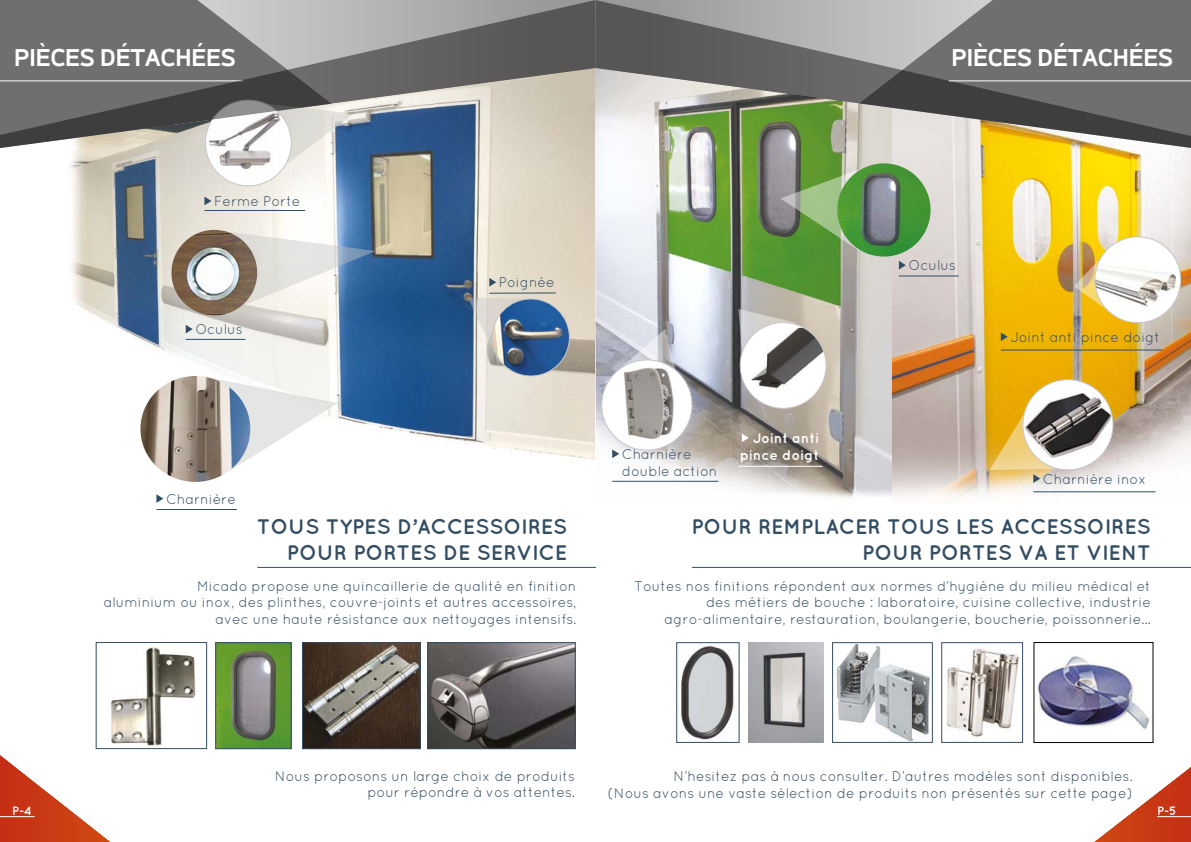
<style>
.page{position:relative;width:1191px;height:842px;background:#fff}
.page>*{position:absolute;margin:0;border:0;box-sizing:border-box;transform-origin:0 0}
.t1{font:700 26px "Accord Alt";color:#fff}
.t2{font:700 21px/25.2px "Quicksand";color:#334d63;text-align:right}
.t3{font:14px/16.8px "Quicksand";color:#334d63;text-align:right}
.t4{font:700 14px/16.8px "Quicksand";color:#fff;text-align:right}
.t5{font:700 12px "Quicksand";color:#fff}
</style>
<div class="page">
<img style="left:595px;top:154px;width:297px;height:345px">
<img style="left:892px;top:154px;width:299px;height:343px">
<img style="left:70px;top:153px;width:525px;height:307px">
<svg style="left:595px;top:0;width:596px;height:154px;background:#8b8b80"></svg>
<hr style="left:948px;top:80px;width:243px;height:1px;background:#fff">
<img style="left:111px;top:647px;width:85px;height:99px">
<hr style="left:156px;top:509px;width:81px;height:1px;background:#334d63">
<hr style="left:612px;top:481px;width:106px;height:1px;background:#334d63">
<hr style="left:1033px;top:491px;width:122px;height:1px;background:#334d63">
<hr style="left:1000px;top:350px;width:162px;height:1px;background:#334d63">
<hr style="left:738px;top:466px;width:84px;height:1px;background:#fff">
<hr style="left:204px;top:210px;width:101px;height:1px;background:#334d63">
<hr style="left:186px;top:339px;width:59px;height:1px;background:#334d63">
<hr style="left:489px;top:293px;width:67px;height:1px;background:#334d63">
<svg style="left:156px;top:494px;width:7px;height:9px"></svg>
<svg style="left:612px;top:449px;width:7px;height:9px"></svg>
<svg style="left:1000px;top:332px;width:7px;height:9px"></svg>
<svg style="left:204px;top:197px;width:7px;height:8px"></svg>
<svg style="left:186px;top:325px;width:7px;height:8px"></svg>
<svg style="left:489px;top:278px;width:7px;height:9px"></svg>
<img style="left:218px;top:644px;width:71px;height:103px">
<div style="left:216px;top:642px;width:75px;height:107px;border:1px solid #334d63"></div>
<img style="left:304px;top:644px;width:114px;height:103px">
<div style="left:302px;top:642px;width:118px;height:107px;border:1px solid #334d63"></div>
<hr style="left:257px;top:567px;width:339px;height:1px;background:#334d63">
<hr style="left:692px;top:567px;width:499px;height:1px;background:#334d63">
<img style="left:430px;top:644px;width:143px;height:103px">
<div style="left:428px;top:642px;width:147px;height:107px;border:1px solid #334d63"></div>
<img style="left:681px;top:645px;width:54px;height:95px">
<div style="left:676px;top:642px;width:63px;height:100px;border:1px solid #334d63"></div>
<hr style="left:899px;top:276px;width:59px;height:1px;background:#334d63">
<svg style="left:899px;top:261px;width:7px;height:8px"></svg>
<img style="left:836px;top:644px;width:94px;height:96px">
<div style="left:832px;top:642px;width:100px;height:100px;border:1px solid #334d63"></div>
<img style="left:946px;top:648px;width:73px;height:90px">
<div style="left:941px;top:642px;width:81px;height:100px;border:1px solid #334d63"></div>
<img style="left:748px;top:642px;width:75px;height:100px">
<svg style="left:742px;top:433px;width:7px;height:9px"></svg>
<svg style="left:780px;top:163px;width:95px;height:88px;background:#81a26b"></svg>
<svg style="left:250px;top:376px;width:87px;height:84px"></svg>
<svg style="left:221px;top:230px;width:155px;height:84px"></svg>
<svg style="left:255px;top:153px;width:99px;height:33px"></svg>
<svg style="left:468px;top:298px;width:66px;height:66px;background:#babec0"></svg>
<svg style="left:604px;top:329px;width:74px;height:31px;background:#c6c8d1"></svg>
<svg style="left:738px;top:309px;width:58px;height:77px"></svg>
<svg style="left:1073px;top:251px;width:21px;height:63px"></svg>
<svg style="left:989px;top:401px;width:79px;height:82px;background:#e7bf5b"></svg>
<img style="left:837px;top:163px;width:93px;height:94px;border-radius:47px">
<div style="left:740px;top:323px;width:86px;height:85px;background:#fff;border-radius:50%"></div>
<img style="left:749px;top:328px;width:77px;height:64px">
<div style="left:1094px;top:237px;width:86px;height:86px;background:#fff;border-radius:50%"></div>
<img style="left:1094px;top:242px;width:82px;height:81px">
<div style="left:602px;top:360px;width:90px;height:90px;background:#fff;border-radius:50%"></div>
<img style="left:602px;top:360px;width:90px;height:83px">
<img style="left:1022px;top:380px;width:91px;height:90px;border-radius:45px">
<img style="left:1038px;top:656px;width:112px;height:74px">
<div style="left:1033px;top:642px;width:120px;height:101px;border:1px solid #000"></div>
<img style="left:140px;top:376px;width:110px;height:106px">
<img style="left:171px;top:230px;width:86px;height:86px;border-radius:43px">
<img style="left:492px;top:299px;width:77px;height:77px;border-radius:39px">
<div style="left:492px;top:299px;width:77px;height:77px;border:1px solid #c6c6c6;border-radius:50%"></div>
<div style="left:205px;top:100px;width:86px;height:86px;background:#fff;border-radius:50%"></div>
<img style="left:208px;top:153px;width:72px;height:24px">
<svg style="left:1094px;top:767px;width:97px;height:75px"></svg>
<hr style="left:1157px;top:816px;width:34px;height:1px;background:#fff">
<svg style="left:0;top:755px;width:110px;height:87px"></svg>
<hr style="left:0;top:816px;width:35px;height:1px;background:#fff">
<div style="left:96px;top:642px;width:111px;height:107px;border:1px solid #334d63"></div>
<svg style="left:0;top:0;width:595px;height:153px;background:#888989"></svg>
<h1 class="t1" style="left:14px;top:43px;width:223px">PIÈCES DÉTACHÉES</h1>
<h1 class="t1" style="left:951px;top:43px;width:223px">PIÈCES DÉTACHÉES</h1>
<p class="t3" style="left:214px;top:193px;width:88px">Ferme Porte</p>
<p class="t3" style="left:195px;top:321px;width:49px">Oculus</p>
<p class="t3" style="left:166px;top:490px;width:71px">Charnière</p>
<p class="t3" style="left:499px;top:274px;width:57px">Poignée</p>
<p class="t3" style="left:622px;top:445px;width:97px;text-align:left">Charnière double action</p>
<p class="t4" style="left:739px;top:429px;width:81px">JOINT ANTI<br>PINCE DOIGT</p>
<p class="t3" style="left:908px;top:257px;width:49px">Oculus</p>
<p class="t3" style="left:1010px;top:328px;width:151px">Joint anti pince doigt</p>
<p class="t3" style="left:1043px;top:470px;width:105px">Charnière inox</p>
<h2 class="t2" style="left:257px;top:514px;width:312px">TOUS TYPES D’ACCESSOIRES<br>POUR PORTES DE SERVICE</h2>
<h2 class="t2" style="left:691px;top:514px;width:461px">POUR REMPLACER TOUS LES ACCESSOIRES<br>POUR PORTES VA ET VIENT</h2>
<p class="t3" style="left:104px;top:577px;width:474px">Micado propose une quincaillerie de qualité en finition<br>aluminium ou inox, des plinthes, couvre-joints et autres accessoires, avec une haute résistance aux nettoyages intensifs.</p>
<p class="t3" style="left:634px;top:577px;width:518px">Toutes nos finitions répondent aux normes d’hygiène du milieu médical et des métiers de bouche : laboratoire, cuisine collective, industrie agro-alimentaire, restauration, boulangerie, boucherie, poissonnerie...</p>
<p class="t3" style="left:275px;top:767px;width:302px">Nous proposons un large choix de produits pour répondre à vos attentes.</p>
<p class="t3" style="left:608px;top:767px;width:526px">N’hesitez pas à nous consulter. D’autres modèles sont disponibles.<br>(Nous avons une vaste sélection de produits non présentés sur cette page)</p>
<p class="t5" style="left:12px;top:803px;width:21px">P-4</p>
<p class="t5" style="left:1157px;top:803px;width:21px">P-5</p>
</div>
